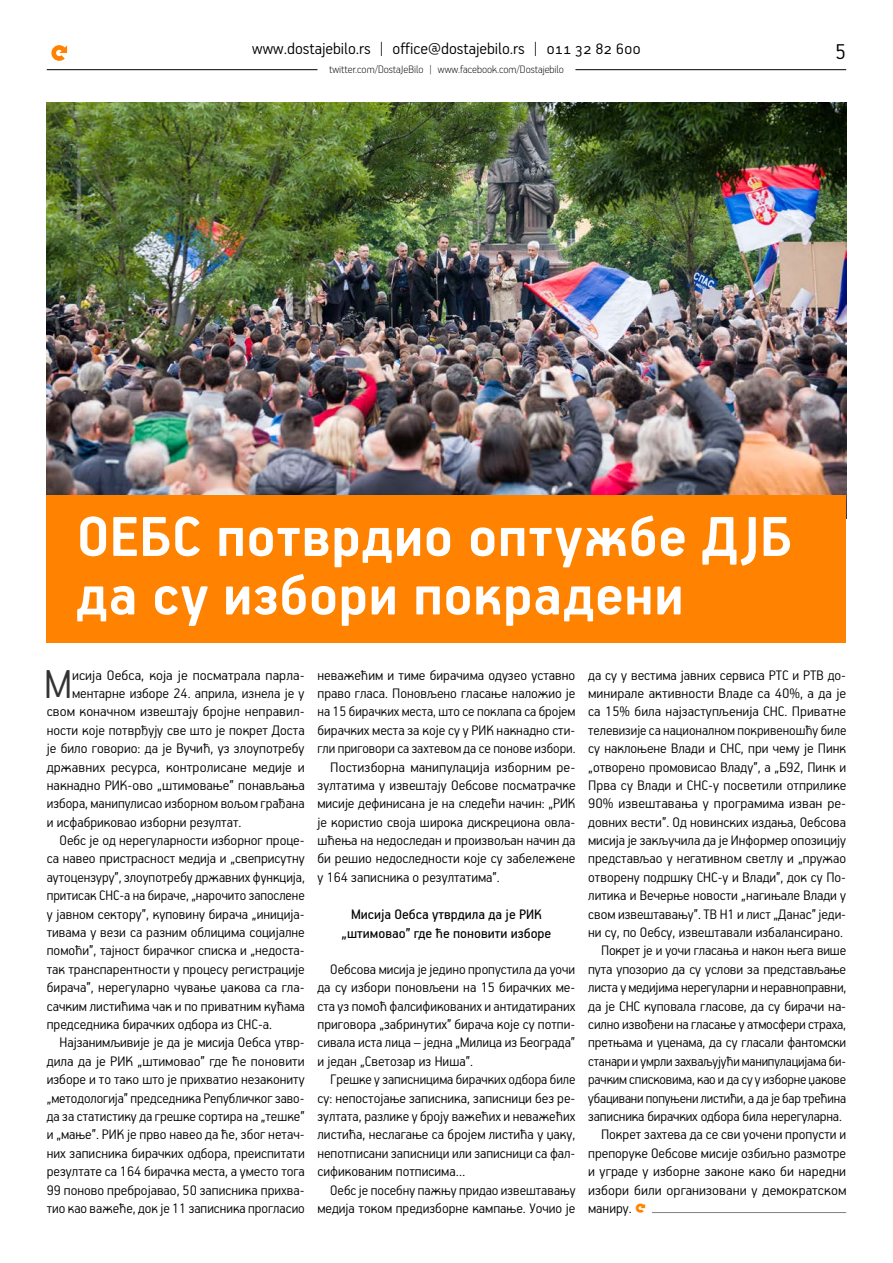
<style>
.page{position:relative;width:893px;height:1263px;background:#fff}
.page>*{position:absolute;margin:0;border:0;box-sizing:border-box;transform-origin:0 0}
.t1{font:700 63px/58.5px "PF Handbook Pro";letter-spacing:.005em;color:#fff}
.t2{font:300 45.3px "PF Handbook Pro";color:#333}
.t3{font:300 24px "PF Handbook Pro";color:#000}
.t4{font:300 18px "PF Handbook Pro";color:#000}
.t5{font:300 15.45px/18.5px "PF Handbook Pro";color:#000;text-align:justify}
.t6{font:300 15.45px "PF Handbook Pro";color:#000;scale:.96 1}
.t7{font:15.45px/18.6px "PF Handbook Pro";color:#000;text-align:center}
.t8{font:100 12px "PF Handbook Pro";color:#000}
.s1{font-family:"IFDJB Strelica";font-weight:400;font-size:21px;color:#ff8300}
</style>
<div class="page">
<hr style="left:47px;top:69px;width:270px;height:1px;background:#000">
<hr style="left:575px;top:69px;width:271px;height:1px;background:#000">
<svg style="left:51px;top:45px;width:16px;height:16px"></svg>
<hr style="left:652px;top:1212px;width:194px;height:1px;background:#808080">
<img style="left:47px;top:102px;width:799px;height:394px">
<div style="left:47px;top:496px;width:799px;height:147px;background:#ff8300"></div>
<p class="t4" style="left:252px;top:38px;width:390px">www.dostajebilo.rs | office@dostajebilo.rs | 011 32 82 600</p>
<h3 class="t3" style="left:835px;top:37px;width:13px">5</h3>
<p class="t8" style="left:329px;top:62px;width:236px">twitter.com/DostaJeBilo | www.facebook.com/Dostajebilo</p>
<h1 class="t1" style="left:77px;top:505px;width:717px">ОЕБС потврдио оптужбе ДЈБ да су избори покрадени</h1>
<h2 class="t2" style="left:45px;top:657px;width:29px">М</h2>
<p class="t5" style="left:72px;top:665px;width:234px">исија Оебса, која је посматрала парла-</p>
<p class="t5" style="left:72px;top:683px;width:234px">ментарне изборе 24. априла, изнела је у</p>
<p class="t5" style="left:47px;top:702px;width:259px">свом коначном извештају бројне неправил-</p>
<p class="t5" style="left:47px;top:720px;width:259px">ности које потврђују све што је покрет Доста</p>
<p class="t5" style="left:47px;top:738px;width:259px">је било говорио: да је Вучић, уз злоупотребу</p>
<p class="t5" style="left:47px;top:757px;width:259px">државних ресурса, контролисане медије и</p>
<p class="t5" style="left:47px;top:775px;width:259px">накнадно РИК-ово „штимовање” понављања</p>
<p class="t5" style="left:47px;top:794px;width:259px">избора, манипулисао изборном вољом грађана</p>
<p class="t5" style="left:47px;top:812px;width:196px">и исфабриковао изборни резултат.</p>
<p class="t5" style="left:60px;top:830px;width:247px">Оебс је од нерегуларности изборног проце-</p>
<p class="t5" style="left:47px;top:849px;width:259px">са навео пристрасност медија и „свеприсутну</p>
<p class="t5" style="left:47px;top:867px;width:260px">аутоцензуру”, злоупотребу државних функција,</p>
<p class="t5" style="left:47px;top:886px;width:259px">притисак СНС-а на бираче, „нарочито запослене</p>
<p class="t5" style="left:47px;top:904px;width:259px">у јавном сектору”, куповину бирача „иниција-</p>
<p class="t5" style="left:47px;top:922px;width:259px">тивама у вези са разним облицима социјалне</p>
<p class="t5" style="left:47px;top:941px;width:259px">помоћи”, тајност бирачког списка и „недоста-</p>
<p class="t5" style="left:47px;top:959px;width:259px">так транспарентности у процесу регистрације</p>
<p class="t5" style="left:47px;top:978px;width:259px">бирача”, нерегуларно чување џакова са гла-</p>
<p class="t5" style="left:47px;top:996px;width:259px">сачким листићима чак и по приватним кућама</p>
<p class="t5" style="left:47px;top:1014px;width:227px">председника бирачких одбора из СНС-а.</p>
<p class="t5" style="left:60px;top:1033px;width:247px">Најзанимљивије је да је мисија Оебса утвр-</p>
<p class="t5" style="left:47px;top:1051px;width:259px">дила да је РИК „штимовао” где ће поновити</p>
<p class="t5" style="left:47px;top:1069px;width:259px">изборе и то тако што је прихватио незакониту</p>
<p class="t5" style="left:47px;top:1088px;width:259px">„методологија” председника Републичког заво-</p>
<p class="t5" style="left:47px;top:1106px;width:259px">да за статистику да грешке сортира на „тешке”</p>
<p class="t5" style="left:47px;top:1125px;width:259px">и „мање”. РИК је прво навео да ће, због нетач-</p>
<p class="t5" style="left:47px;top:1143px;width:259px">них записника бирачких одбора, преиспитати</p>
<p class="t5" style="left:47px;top:1161px;width:259px">резултате са 164 бирачка места, а уместо тога</p>
<p class="t5" style="left:47px;top:1180px;width:259px">99 поново пребројавао, 50 записника прихва-</p>
<p class="t5" style="left:47px;top:1198px;width:260px">тио као важеће, док је 11 записника прогласио</p>
<p class="t5" style="left:317px;top:665px;width:259px">неважећим и тиме бирачима одузео уставно</p>
<p class="t5" style="left:317px;top:683px;width:259px">право гласа. Поновљено гласање наложио је</p>
<p class="t5" style="left:317px;top:702px;width:259px">на 15 бирачких места, што се поклапа са бројем</p>
<p class="t5" style="left:317px;top:720px;width:259px">бирачких места за које су у РИК накнадно сти-</p>
<p class="t5" style="left:317px;top:738px;width:260px">гли приговори са захтевом да се понове избори.</p>
<p class="t5" style="left:330px;top:757px;width:247px">Постизборна манипулација изборним ре-</p>
<p class="t5" style="left:317px;top:775px;width:260px">зултатима у извештају Оебсове посматрачке</p>
<p class="t5" style="left:317px;top:794px;width:259px">мисије дефинисана је на следећи начин: „РИК</p>
<p class="t5" style="left:317px;top:812px;width:259px">је користио своја широка дискрециона овла-</p>
<p class="t5" style="left:317px;top:830px;width:259px">шћења на недоследан и произвољан начин да</p>
<p class="t5" style="left:317px;top:849px;width:259px">би решио недоследности које су забележене</p>
<p class="t5" style="left:317px;top:867px;width:184px">у 164 записника о резултатима”.</p>
<p class="t7" style="left:342px;top:904px;width:211px">Мисија Оебса утврдила да је РИК „штимовао” где ће поновити изборе</p>
<p class="t5" style="left:317px;top:959px;width:259px;text-indent:13px">Оебсова мисија је једино пропустила да уочи да су избори поновљени на 15 бирачких ме&shy;ста уз помоћ фалсификованих и антидатираних приговора „забринутих” бирача које су потпи&shy;сивала иста лица – једна „Милица из Београда” и један „Светозар из Ниша”.</p>
<p class="t5" style="left:317px;top:1069px;width:259px;text-indent:13px">Грешке у записницима бирачких одбора биле су: непостојање записника, записници без ре&shy;зултата, разлике у броју важећих и неважећих листића, неслагање са бројем листића у џаку, непотписани записници или записници са фал&shy;сификованим потписима…</p>
<p class="t5" style="left:317px;top:1180px;width:260px;text-align:right">Оебс је посебну пажњу придао извештавању медија током предизборне кампање. Уочио је</p>
<p class="t5" style="left:588px;top:665px;width:259px">да су у вестима јавних сервиса РТС и РТВ до-</p>
<p class="t5" style="left:588px;top:683px;width:260px">минирале активности Владе са 40%, а да је</p>
<p class="t5" style="left:588px;top:702px;width:259px">са 15% била најзаступљенија СНС. Приватне</p>
<p class="t5" style="left:588px;top:720px;width:260px">телевизије са националном покривеношћу биле</p>
<p class="t5" style="left:588px;top:738px;width:259px">су наклоњене Влади и СНС, при чему је Пинк</p>
<p class="t5" style="left:588px;top:757px;width:259px">„отворено промовисао Владу”, а „Б92, Пинк и</p>
<p class="t5" style="left:588px;top:775px;width:260px">Прва су Влади и СНС-у посветили отприлике</p>
<p class="t5" style="left:588px;top:794px;width:259px">90% извештавања у програмима изван ре-</p>
<p class="t5" style="left:588px;top:812px;width:259px">довних вести”. Од новинских издања, Оебсова</p>
<p class="t5" style="left:588px;top:830px;width:259px">мисија је закључила да је Информер опозицију</p>
<p class="t5" style="left:588px;top:849px;width:259px">представљао у негативном светлу и „пружао</p>
<p class="t5" style="left:588px;top:867px;width:259px">отворену подршку СНС-у и Влади”, док су По-</p>
<p class="t5" style="left:588px;top:886px;width:259px">литика и Вечерње новости „нагињале Влади у</p>
<p class="t5" style="left:588px;top:904px;width:259px">свом извештавању”. ТВ Н1 и лист „Данас” једи-</p>
<p class="t5" style="left:588px;top:922px;width:256px">ни су, по Оебсу, извештавали избалансирано.</p>
<p class="t5" style="left:601px;top:941px;width:247px">Покрет је и уочи гласања и након њега више</p>
<p class="t5" style="left:588px;top:959px;width:259px">пута упозорио да су услови за представљање</p>
<p class="t5" style="left:588px;top:978px;width:260px">листа у медијима нерегуларни и неравноправни,</p>
<p class="t5" style="left:588px;top:996px;width:259px">да је СНС куповала гласове, да су бирачи на-</p>
<p class="t5" style="left:588px;top:1014px;width:259px">силно извођени на гласање у атмосфери страха,</p>
<p class="t5" style="left:588px;top:1033px;width:259px">претњама и уценама, да су гласали фантомски</p>
<p class="t6" style="left:588px;top:1052px;width:270px">станари и умрли захваљујући манипулацијама би-</p>
<p class="t5" style="left:588px;top:1069px;width:259px">рачким списковима, као и да су у изборне џакове</p>
<p class="t6" style="left:588px;top:1088px;width:270px">убацивани попуњени листићи, а да је бар трећина</p>
<p class="t5" style="left:588px;top:1106px;width:255px">записника бирачких одбора била нерегуларна.</p>
<p class="t5" style="left:601px;top:1125px;width:247px">Покрет захтева да се сви уочени пропусти и</p>
<p class="t5" style="left:588px;top:1143px;width:259px">препоруке Оебсове мисије озбиљно размотре</p>
<p class="t5" style="left:588px;top:1161px;width:259px">и уграде у изборне законе како би наредни</p>
<p class="t5" style="left:588px;top:1180px;width:260px">избори били организовани у демократском</p>
<p class="t5" style="left:588px;top:1198px;width:59px">маниру. <span class="s1">•</span></p>
</div>
